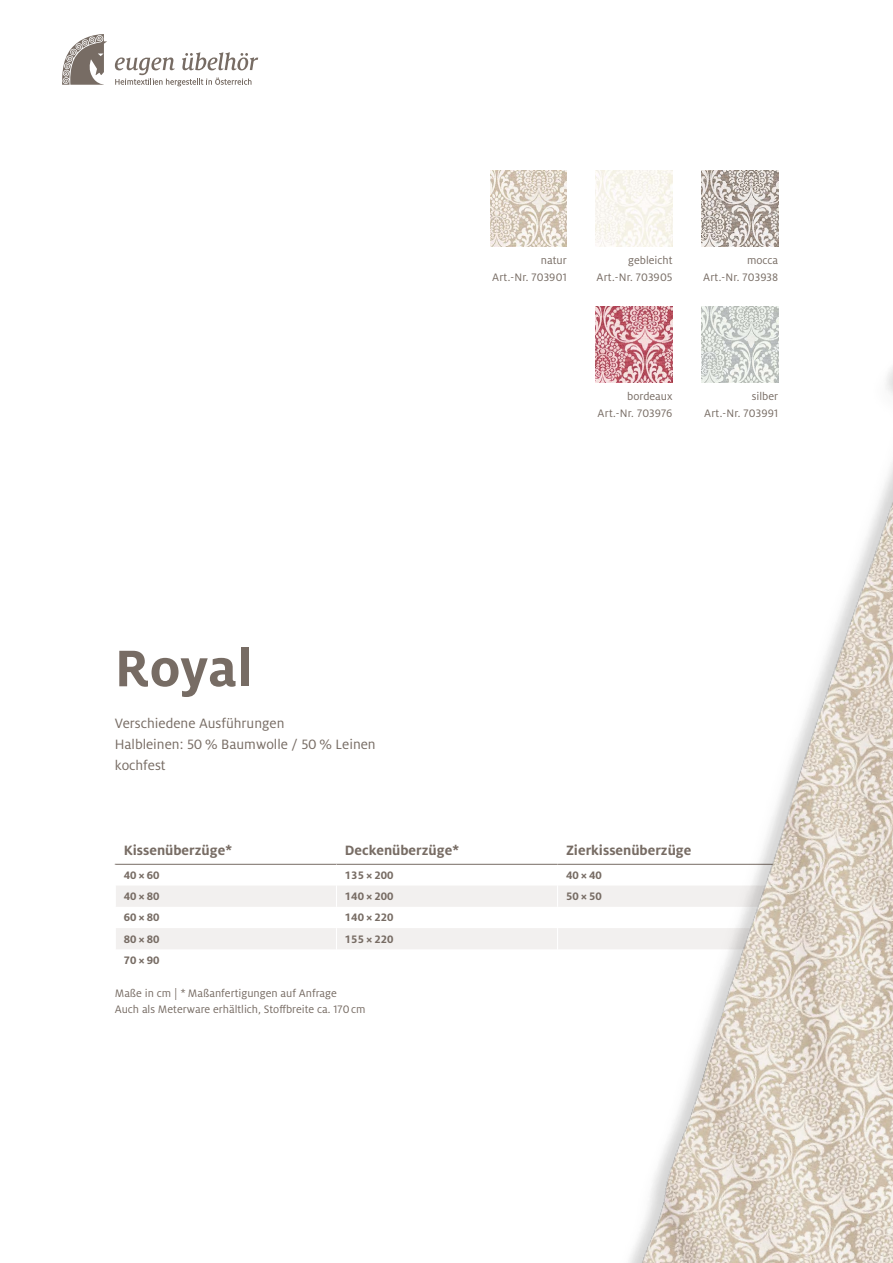
<style>
.page{position:relative;width:893px;height:1263px;background:#fff}
.page>*{position:absolute;margin:0;border:0;box-sizing:border-box;transform-origin:0 0}
.t1{font:700 57px "Milo Pro";letter-spacing:.005em;color:#776c64}
.t2{font:15px/21px "Milo Pro";color:#776c64}
.t3{font:700 15px "Milo Pro";color:#776c64}
.t4{font:12px/16.5px "Milo Pro";color:#776c64;text-align:right}
.t5{font:700 12px "Milo Pro";color:#776c64}
</style>
<div class="page">
<hr style="left:558px;top:864px;width:221px;height:1px;background:#776c64">
<hr style="left:115px;top:864px;width:221px;height:1px;background:#776c64">
<hr style="left:336px;top:864px;width:222px;height:1px;background:#776c64">
<svg style="left:116px;top:886px;width:458px;height:63px"></svg>
<img style="left:490px;top:170px;width:77px;height:77px">
<img style="left:596px;top:170px;width:76px;height:77px">
<img style="left:702px;top:170px;width:76px;height:77px">
<div style="left:574px;top:290px;width:319px;height:973px;background:#1a1a18;opacity:.25"></div>
<img style="left:603px;top:290px;width:290px;height:973px">
<svg style="left:62px;top:34px;width:45px;height:51px"></svg>
<svg style="left:115px;top:52px;width:143px;height:34px"></svg>
<p class="t4" style="left:492px;top:252px;width:76px">natur<br>Art.-Nr. 703901</p>
<p class="t4" style="left:596px;top:252px;width:77px">gebleicht<br>Art.-Nr. 703905</p>
<p class="t4" style="left:703px;top:252px;width:76px">mocca<br>Art.-Nr. 703938</p>
<p class="t4" style="left:598px;top:388px;width:76px">bordeaux<br>Art.-Nr. 703976</p>
<p class="t4" style="left:704px;top:388px;width:75px">silber<br>Art.-Nr. 703991</p>
<h1 class="t1" style="left:115px;top:636px;width:139px">Royal</h1>
<p class="t2" style="left:115px;top:713px;width:262px">Verschiedene Ausführungen<br>Halbleinen: 50 % Baumwolle / 50 % Leinen kochfest</p>
<p class="t3" style="left:124px;top:841px;width:110px">Kissenüberzüge*</p>
<p class="t3" style="left:345px;top:841px;width:116px">Deckenüberzüge*</p>
<p class="t3" style="left:566px;top:841px;width:127px">Zierkissenüberzüge</p>
<p class="t5" style="left:124px;top:868px;width:37px">40×60</p>
<p class="t5" style="left:345px;top:868px;width:50px">135 × 200</p>
<p class="t5" style="left:566px;top:868px;width:37px">40×40</p>
<p class="t5" style="left:124px;top:889px;width:37px">40×80</p>
<p class="t5" style="left:345px;top:889px;width:50px">140 × 200</p>
<p class="t5" style="left:566px;top:889px;width:37px">50×50</p>
<p class="t5" style="left:124px;top:911px;width:37px">60×80</p>
<p class="t5" style="left:345px;top:911px;width:50px">140 × 220</p>
<p class="t5" style="left:124px;top:932px;width:37px">80×80</p>
<p class="t5" style="left:345px;top:932px;width:50px">155 × 220</p>
<p class="t5" style="left:124px;top:953px;width:37px">70×90</p>
<p class="t4" style="left:115px;top:985px;width:252px;text-align:left">Maße in cm | * Maßanfertigungen auf Anfrage<br>Auch als Meterware erhältlich, Stoffbreite ca. 170cm</p>
</div>
